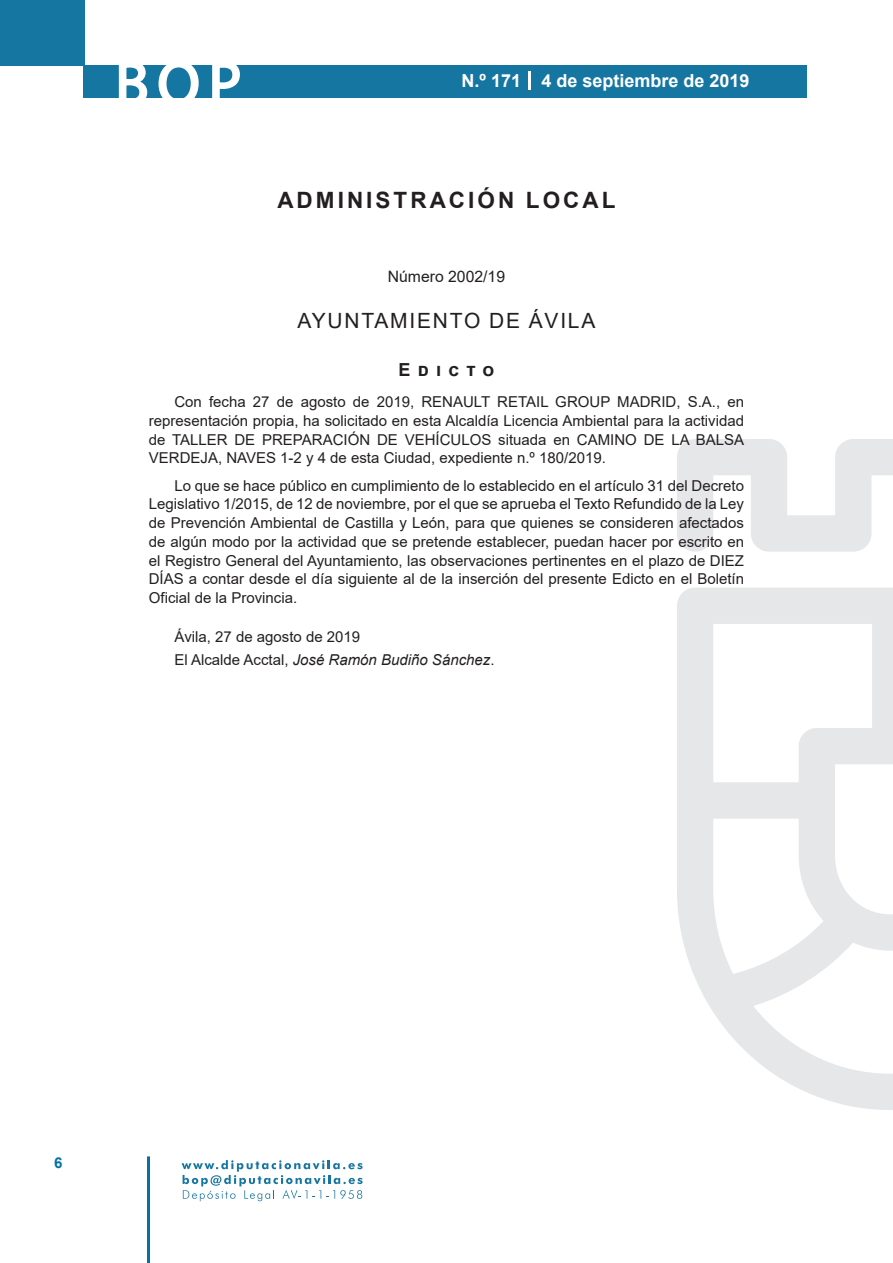
<style>
.page{position:relative;width:893px;height:1263px;background:#fff}
.page>*{position:absolute;margin:0;border:0;box-sizing:border-box;transform-origin:0 0}
.t1{font:500 61.5px "Avant Garde";color:#fff}
.h1__secion{font:700 22.5px "Arial";letter-spacing:.135em;color:#231f20}
.h2__organismo{font:21px "Arial";letter-spacing:.085em;color:#231f20}
.t2{font:700 18px "Arial";color:#fff}
.anuncio{font:700 18px "Arial";letter-spacing:.4em;color:#231f20}
.numero{font:15.75px "Arial";color:#231f20}
.texto_normal{font:15px/18.8px "Arial";color:#231f20;text-align:justify}
.firma{font:italic 15px "Arial";color:#231f20}
.fecha{font:15px "Arial";color:#231f20}
.t3{font:700 15px "Arial";color:#04739f}
.s1{font-style:normal}
</style>
<div class="page">
<div style="left:0;top:0;width:85px;height:65px;background:#1676a2"></div>
<div style="left:84px;top:65px;width:723px;height:33px;background:#1676a2"></div>
<svg style="left:118px;top:65px;width:30px;height:33px"></svg>
<svg style="left:158px;top:65px;width:41px;height:33px"></svg>
<svg style="left:212px;top:65px;width:28px;height:33px"></svg>
<svg style="left:182px;top:1160px;width:181px;height:41px"></svg>
<hr style="left:147px;top:1156px;width:3px;height:107px;background:#04739f">
<svg style="left:529px;top:71px;width:2px;height:19px"></svg>
<svg style="left:677px;top:439px;width:216px;height:671px"></svg>
<h1 class="t1" style="left:115px;top:46px;width:128px">BOP</h1>
<p class="t2" style="left:462px;top:68px;width:289px">N.º 171 4 de septiembre de 2019</p>
<p class="h1__secion" style="left:277px;top:184px;width:340px">ADMINISTRACIÓN LOCAL</p>
<p class="numero" style="left:388px;top:266px;width:119px">Número 2002/19</p>
<p class="h2__organismo" style="left:297px;top:307px;width:299px">AYUNTAMIENTO DE ÁVILA</p>
<p class="anuncio" style="left:399px;top:356px;width:97px">Edicto</p>
<p class="texto_normal" style="left:149px;top:392px;width:597px;text-indent:26px">Con fecha 27 de agosto de 2019, RENAULT RETAIL GROUP MADRID, S.A., en representación propia, ha solicitado en esta Alcaldía Licencia Ambiental para la actividad de TALLER DE PREPARACIÓN DE VEHÍCULOS situada en CAMINO DE LA BALSA VERDEJA, NAVES 1-2 y 4 de esta Ciudad, expediente n.º 180/2019.</p>
<p class="texto_normal" style="left:149px;top:476px;width:597px;text-indent:26px">Lo que se hace público en cumplimiento de lo establecido en el artículo 31 del Decreto Legislativo 1/2015, de 12 de noviembre, por el que se aprueba el Texto Refundido de la Ley de Prevención Ambiental de Castilla y León, para que quienes se consideren afectados de algún modo por la actividad que se pretende establecer, puedan hacer por escrito en el Registro General del Ayuntamiento, las observaciones pertinentes en el plazo de DIEZ DÍAS a contar desde el día siguiente al de la inserción del presente Edicto en el Boletín Oficial de la Provincia.</p>
<p class="fecha" style="left:174px;top:627px;width:187px">Ávila, 27 de agosto de 2019</p>
<p class="firma" style="left:174px;top:650px;width:322px"><span class="s1">El Alcalde Acctal,</span> José Ramón Budiño Sánchez<span class="s1">.</span></p>
<p class="t3" style="left:54px;top:1152px;width:10px">6</p>
</div>
